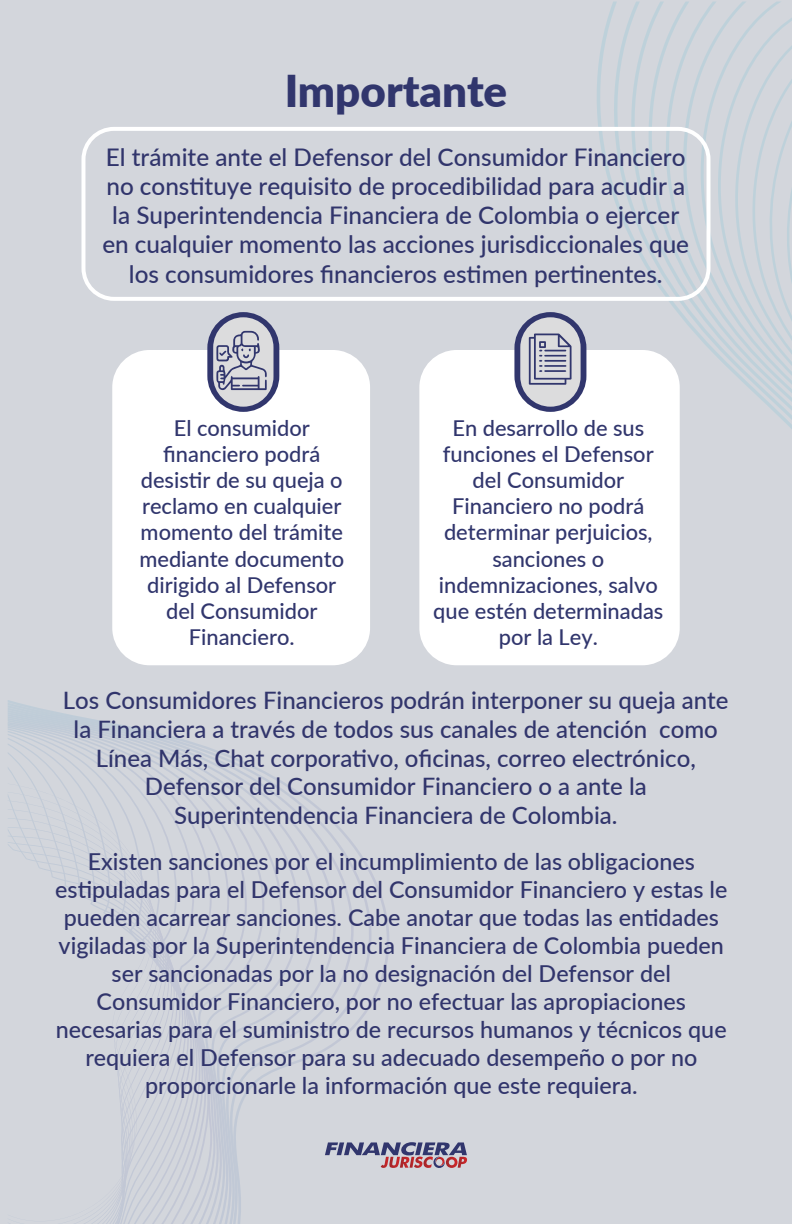
<style>
.page{position:relative;width:792px;height:1224px;background:#d3d6dc}
.page>*{position:absolute;margin:0;border:0;box-sizing:border-box;transform-origin:0 0}
.t1{font:900 43.8px "Lato";color:#31366d}
.t2{font:500 24.2px/29.2px "Lato";color:#31356c;text-align:center}
.t3{font:500 24px/28.8px "Lato";color:#31356c;text-align:center}
.t4{font:500 23.4px/28px "Lato";color:#31356c;text-align:center}
.t5{font:500 21.8px/26.2px "Lato";color:#31366d;text-align:center}
</style>
<div class="page">
<svg style="left:8px;top:708px;width:330px;height:345px"></svg>
<svg style="left:8px;top:710px;width:312px;height:351px"></svg>
<svg style="left:8px;top:712px;width:294px;height:355px"></svg>
<svg style="left:8px;top:714px;width:277px;height:361px"></svg>
<svg style="left:8px;top:716px;width:259px;height:373px"></svg>
<svg style="left:8px;top:718px;width:242px;height:506px"></svg>
<svg style="left:8px;top:720px;width:224px;height:504px"></svg>
<svg style="left:8px;top:722px;width:207px;height:502px"></svg>
<svg style="left:8px;top:728px;width:191px;height:496px"></svg>
<svg style="left:8px;top:734px;width:186px;height:490px"></svg>
<svg style="left:8px;top:738px;width:183px;height:486px"></svg>
<svg style="left:8px;top:743px;width:181px;height:481px"></svg>
<svg style="left:8px;top:752px;width:178px;height:472px"></svg>
<svg style="left:8px;top:766px;width:176px;height:458px"></svg>
<svg style="left:8px;top:784px;width:151px;height:440px"></svg>
<svg style="left:597px;top:19px;width:195px;height:410px"></svg>
<svg style="left:608px;top:2px;width:184px;height:422px"></svg>
<svg style="left:625px;top:2px;width:167px;height:413px"></svg>
<svg style="left:643px;top:2px;width:149px;height:404px"></svg>
<svg style="left:660px;top:2px;width:132px;height:396px"></svg>
<svg style="left:678px;top:2px;width:114px;height:387px"></svg>
<svg style="left:696px;top:2px;width:96px;height:378px"></svg>
<div style="left:81px;top:127px;width:630px;height:174px;border:4px solid #fff;border-radius:31px"></div>
<svg style="left:325px;top:1142px;width:142px;height:26px"></svg>
<div style="left:112px;top:350px;width:258px;height:315px;background:#fff;border-radius:37px"></div>
<div style="left:419px;top:350px;width:261px;height:315px;background:#fff;border-radius:37px"></div>
<div style="left:207px;top:312px;width:72px;height:100px;background:#31366d;border-radius:36px"></div>
<div style="left:514px;top:312px;width:72px;height:100px;background:#31366d;border-radius:36px"></div>
<div style="left:520px;top:317px;width:61px;height:90px;background:#dcdcdd;border-radius:30px"></div>
<div style="left:213px;top:317px;width:61px;height:90px;background:#dcdcdd;border-radius:30px"></div>
<svg style="left:216px;top:331px;width:51px;height:59px"></svg>
<svg style="left:529px;top:334px;width:43px;height:51px"></svg>
<h1 class="t1" style="left:285px;top:58px;width:224px">Importante</h1>
<p class="t2" style="left:102px;top:142px;width:588px">El trámite ante el Defensor del Consumidor Financiero no constituye requisito de procedibilidad para acudir a la Superintendencia Financiera de Colombia o ejercer en cualquier momento las acciones jurisdiccionales que los consumidores financieros estimen pertinentes.</p>
<p class="t5" style="left:139px;top:414px;width:206px">El consumidor financiero podrá desistir de su queja o reclamo en cualquier momento del trámite mediante documento dirigido al Defensor del Consumidor<br>Financiero.</p>
<p class="t5" style="left:433px;top:414px;width:232px">En desarrollo de sus funciones el Defensor del Consumidor<br>Financiero no podrá determinar perjuicios, sanciones o indemnizaciones, salvo que estén determinadas por la Ley.</p>
<p class="t3" style="left:63px;top:685px;width:667px">Los Consumidores Financieros podrán interponer su queja ante la Financiera a través de todos sus canales de atención como Línea Más, Chat corporativo, oficinas, correo electrónico, Defensor del Consumidor Financiero o a ante la Superintendencia Financiera de Colombia.</p>
<p class="t4" style="left:55px;top:847px;width:674px">Existen sanciones por el incumplimiento de las obligaciones estipuladas para el Defensor del Consumidor Financiero y estas le pueden acarrear sanciones. Cabe anotar que todas las entidades vigiladas por la Superintendencia Financiera de Colombia pueden ser sancionadas por la no designación del Defensor del Consumidor Financiero, por no efectuar las apropiaciones necesarias para el suministro de recursos humanos y técnicos que requiera el Defensor para su adecuado desempeño o por no proporcionarle la información que este requiera.</p>
</div>
